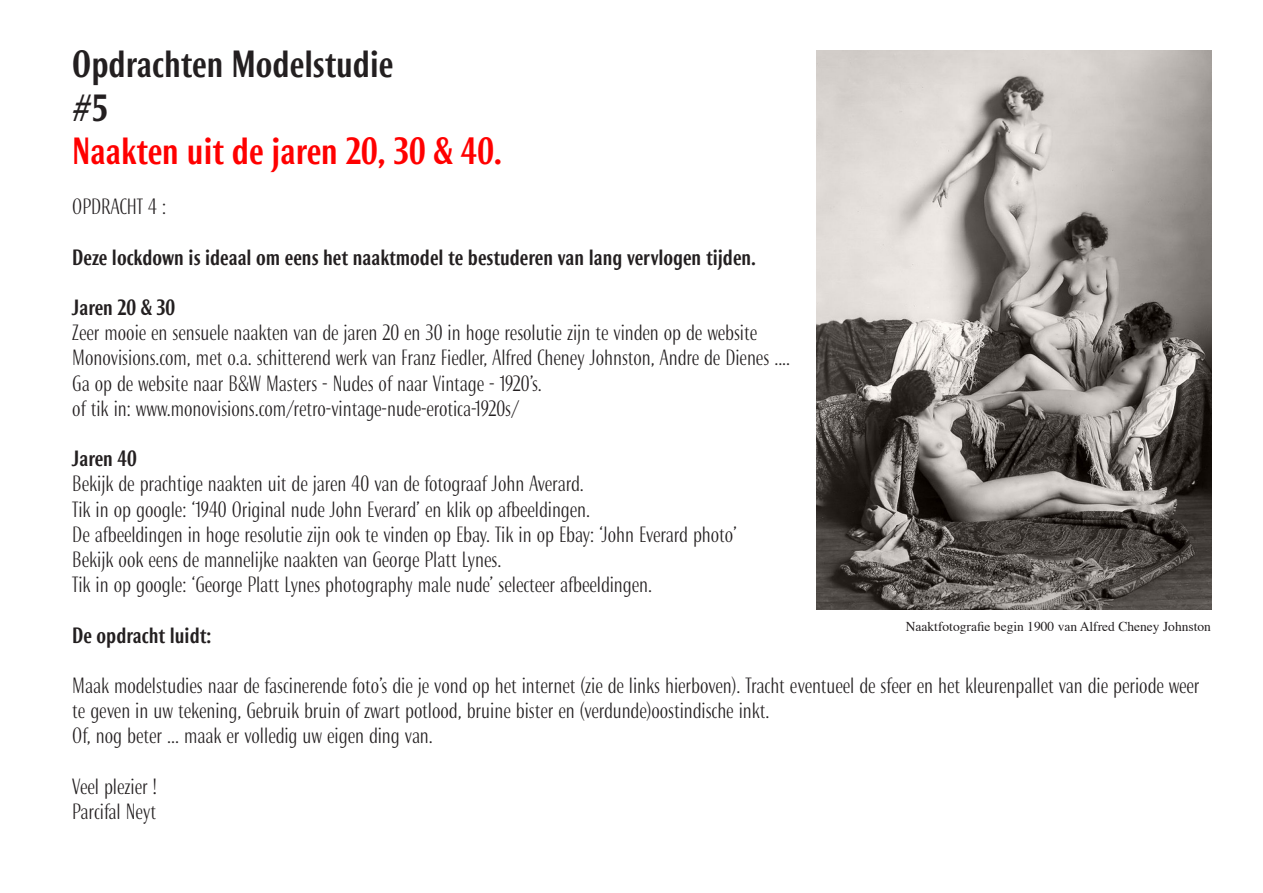
<style>
.page{position:relative;width:1263px;height:893px;background:#fff}
.page>*{position:absolute;margin:0;border:0;box-sizing:border-box;transform-origin:0 0}
.t1{font:500 36px "Roxy";color:#f00}
.t2{font:500 36px "Roxy";color:#231f20}
.t3{font:300 21px/25.2px "Roxy";color:#231f20}
.t4{font:500 21px "Roxy";color:#231f20}
.t5{font:13.5px "Times";color:#231f20}
</style>
<div class="page">
<img style="left:817px;top:50px;width:394px;height:560px">
<p class="t2" style="left:72px;top:43px;width:323px">Opdrachten Modelstudie</p>
<p class="t2" style="left:72px;top:86px;width:38px">#5</p>
<p class="t1" style="left:72px;top:130px;width:431px">Naakten uit de jaren 20, 30 &amp; 40.</p>
<p class="t3" style="left:72px;top:194px;width:95px">OPDRACHT 4 :</p>
<p class="t4" style="left:72px;top:245px;width:685px">Deze lockdown is ideaal om eens het naaktmodel te bestuderen van lang vervlogen tijden.</p>
<p class="t4" style="left:72px;top:295px;width:105px">Jaren 20 &amp; 30</p>
<p class="t3" style="left:72px;top:320px;width:686px">Zeer mooie en sensuele naakten van de jaren 20 en 30 in hoge resolutie zijn te vinden op de website</p>
<p class="t3" style="left:72px;top:346px;width:719px">Monovisions.com, met o.a. schitterend werk van Franz Fiedler, Alfred Cheney Johnston, Andre de Dienes ....</p>
<p class="t3" style="left:72px;top:371px;width:471px">Ga op de website naar B&amp;W Masters - Nudes of naar Vintage - 1920’s.</p>
<p class="t3" style="left:72px;top:396px;width:448px">of tik in: www.monovisions.com/retro-vintage-nude-erotica-1920s/</p>
<p class="t4" style="left:72px;top:446px;width:66px">Jaren 40</p>
<p class="t3" style="left:72px;top:472px;width:513px">Bekijk de prachtige naakten uit de jaren 40 van de fotograaf John Averard.</p>
<p class="t3" style="left:72px;top:497px;width:519px">Tik in op google: ‘1940 Original nude John Everard’ en klik op afbeeldingen.</p>
<p class="t3" style="left:72px;top:522px;width:666px">De afbeeldingen in hoge resolutie zijn ook te vinden op Ebay. Tik in op Ebay: ‘John Everard photo’</p>
<p class="t3" style="left:72px;top:547px;width:431px">Bekijk ook eens de mannelijke naakten van George Platt Lynes.</p>
<p class="t3" style="left:72px;top:572px;width:581px">Tik in op google: ‘George Platt Lynes photography male nude’ selecteer afbeeldingen.</p>
<p class="t4" style="left:72px;top:623px;width:140px">De opdracht luidt:</p>
<p class="t3" style="left:72px;top:673px;width:1129px">Maak modelstudies naar de fascinerende foto’s die je vond op het internet (zie de links hierboven). Tracht eventueel de sfeer en het kleurenpallet van die periode weer te geven in uw tekening, Gebruik bruin of zwart potlood, bruine bister en (verdunde)oostindische inkt.</p>
<p class="t3" style="left:72px;top:724px;width:362px">Of, nog beter ... maak er volledig uw eigen ding van.</p>
<p class="t3" style="left:72px;top:774px;width:86px">Veel plezier !</p>
<p class="t3" style="left:72px;top:799px;width:85px">Parcifal Neyt</p>
<p class="t5" style="left:906px;top:614px;width:307px">Naaktfotografie begin 1900 van Alfred Cheney Johnston</p>
</div>
